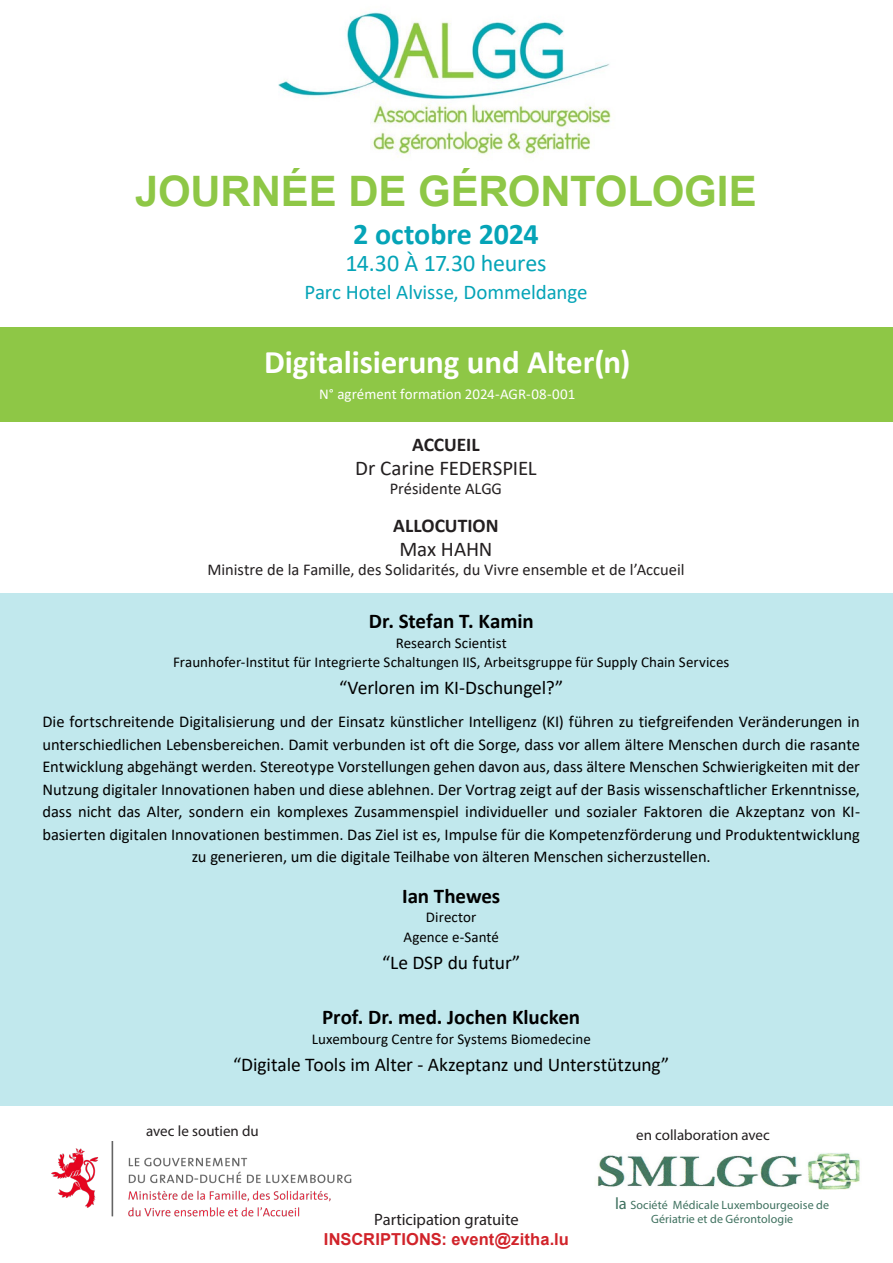
<style>
.page{position:relative;width:893px;height:1263px;background:#fff}
.page>*{position:absolute;margin:0;border:0;box-sizing:border-box;transform-origin:0 0}
.t1{font:700 42px "Arial";letter-spacing:-.005em;color:#8ec746}
.t2{font:700 33px "Calibri";letter-spacing:-.005em;color:#fff}
.t3{font:700 30px "Calibri";letter-spacing:-.005em;color:#05a4b7}
.t4{font:24px "Calibri";letter-spacing:-.01em;color:#05a4b7}
.t5{font:700 21px "Calibri";letter-spacing:-.005em;color:#000}
.t6{font:21px "Calibri";letter-spacing:-.005em;color:#05a4b7}
.t7{font:21px "Calibri";letter-spacing:-.005em;color:#231f20}
.t8{font:19.5px "Calibri";letter-spacing:-.005em;color:#000}
.t9{font:700 19.5px "Calibri";color:#231f20}
.t10{font:16.5px/22.5px "Calibri";letter-spacing:-.005em;color:#000;text-align:center}
.t11{font:16.5px "Calibri";letter-spacing:-.005em;color:#231f20}
.t12{font:700 16.5px "Arial";letter-spacing:.005em;color:#d1232a}
.t13{font:16.5px "Myriad Pro";letter-spacing:-.005em;color:#231f20}
.t14{font:15px "Calibri";letter-spacing:.005em;color:#000}
.t15{font:15px "Myriad Pro";color:#231f20}
.t16{font:15px "Calibri";color:#fff}
.t17{font:12px "Myriad Pro";letter-spacing:.01em;color:#3f715f}
.s1{font-size:16.5px}
</style>
<div class="page">
<div style="left:0;top:593px;width:893px;height:513px;background:#c1e8ed"></div>
<img style="left:597px;top:1153px;width:263px;height:36px">
<img style="left:278px;top:12px;width:334px;height:145px">
<img style="left:51px;top:1141px;width:301px;height:76px">
<div style="left:0;top:327px;width:893px;height:95px;background:#8ec746"></div>
<p class="t1" style="left:135px;top:162px;width:623px">JOURNÉE DE GÉRONTOLOGIE</p>
<p class="t3" style="left:353px;top:212px;width:187px">2 octobre 2024</p>
<p class="t4" style="left:345px;top:246px;width:203px">14.30 À 17.30 heures</p>
<p class="t6" style="left:304px;top:277px;width:285px">Parc Hotel Alvisse, Dommeldange</p>
<p class="t2" style="left:264px;top:339px;width:368px">Digitalisierung und Alter(n)</p>
<p class="t16" style="left:319px;top:383px;width:258px">N° agrément formation 2024-AGR-08-001</p>
<p class="t9" style="left:412px;top:430px;width:69px">ACCUEIL</p>
<p class="t7" style="left:355px;top:453px;width:183px">Dr Carine FEDERSPIEL</p>
<p class="t11" style="left:390px;top:477px;width:114px">Présidente ALGG</p>
<p class="t9" style="left:393px;top:512px;width:107px">ALLOCUTION</p>
<p class="t7" style="left:399px;top:534px;width:95px">Max HAHN</p>
<p class="t11" style="left:207px;top:558px;width:479px">Ministre de la Famille, des Solidarités, du Vivre ensemble et de l’Accueil</p>
<p class="t5" style="left:369px;top:606px;width:166px">Dr. Stefan T. Kamin</p>
<p class="t14" style="left:396px;top:632px;width:113px">Research Scientist</p>
<p class="t14" style="left:173px;top:652px;width:558px">Fraunhofer-Institut für Integrierte Schaltungen IIS, Arbeitsgruppe für Supply Chain Services</p>
<p class="t8" style="left:339px;top:674px;width:226px">“Verloren im KI-Dschungel?”</p>
<p class="t10" style="left:42px;top:710px;width:819px">Die fortschreitende Digitalisierung und der Einsatz künstlicher Intelligenz (KI) führen zu tiefgreifenden Veränderungen in unterschiedlichen Lebensbereichen. Damit verbunden ist oft die Sorge, dass vor allem ältere Menschen durch die rasante Entwicklung abgehängt werden. Stereotype Vorstellungen gehen davon aus, dass ältere Menschen Schwierigkeiten mit der Nutzung digitaler Innovationen haben und diese ablehnen. Der Vortrag zeigt auf der Basis wissenschaftlicher Erkenntnisse, dass nicht das Alter, sondern ein komplexes Zusammenspiel individueller und sozialer Faktoren die Akzeptanz von KI&shy;basierten digitalen Innovationen bestimmen. Das Ziel ist es, Impulse für die Kompetenzförderung und Produktentwicklung zu generieren, um die digitale Teilhabe von älteren Menschen sicherzustellen.</p>
<p class="t5" style="left:402px;top:881px;width:100px">Ian Thewes</p>
<p class="t14" style="left:426px;top:907px;width:52px">Director</p>
<p class="t14" style="left:403px;top:926px;width:97px">Agence e-Santé</p>
<p class="t8" style="left:382px;top:949px;width:140px">“Le DSP du futur”</p>
<p class="t5" style="left:322px;top:1002px;width:260px">Prof. Dr. med. Jochen Klucken</p>
<p class="t14" style="left:312px;top:1028px;width:281px">Luxembourg Centre for Systems Biomedecine</p>
<p class="t8" style="left:233px;top:1051px;width:438px">“Digitale Tools im Alter - Akzeptanz und Unterstützung”</p>
<p class="t15" style="left:146px;top:1122px;width:114px">avec le soutien du</p>
<p class="t13" style="left:374px;top:1209px;width:146px">Participation gratuite</p>
<p class="t12" style="left:324px;top:1227px;width:247px">INSCRIPTIONS: event@zitha.lu</p>
<p class="t15" style="left:636px;top:1126px;width:135px">en collaboration avec</p>
<p class="t17" style="left:615px;top:1197px;width:215px"><span class="s1">la</span> Société Médicale Luxembourgeoise de</p>
<p class="t17" style="left:651px;top:1212px;width:144px">Gériatrie et de Gérontologie</p>
</div>
